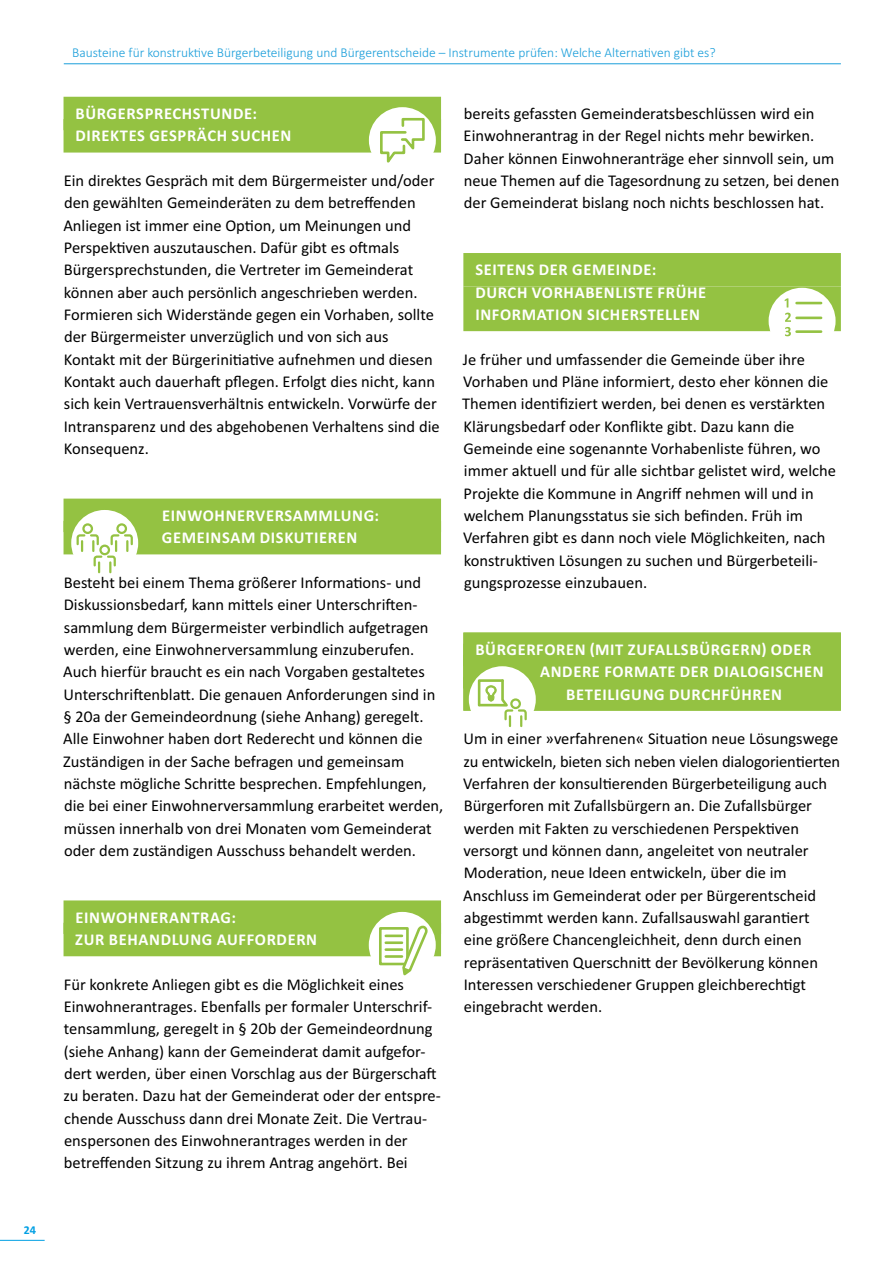
<style>
.page{position:relative;width:893px;height:1263px;background:#fff}
.page>*{position:absolute;margin:0;border:0;box-sizing:border-box;transform-origin:0 0}
.t1{font:16.5px/22.4px "Calibri";color:#000}
.t2{font:700 16.5px/22.4px "Calibri";letter-spacing:.04em;color:#fff}
.t3{font:300 13.5px "Calibri";color:#1a9eda}
.t4{font:700 12px "Calibri";color:#009fe3}
</style>
<div class="page">
<hr style="left:64px;top:63px;width:777px;height:1px;background:#1a9eda">
<hr style="left:0;top:1240px;width:45px;height:1px;background:#009fe3">
<div style="left:64px;top:97px;width:377px;height:33px;background:#94c242"></div>
<div style="left:64px;top:119px;width:377px;height:34px;background:#94c242"></div>
<div style="left:64px;top:499px;width:377px;height:33px;background:#94c242"></div>
<div style="left:64px;top:521px;width:377px;height:33px;background:#94c242"></div>
<div style="left:64px;top:900px;width:377px;height:34px;background:#94c242"></div>
<div style="left:64px;top:923px;width:377px;height:33px;background:#94c242"></div>
<div style="left:463px;top:253px;width:378px;height:33px;background:#94c242"></div>
<div style="left:463px;top:286px;width:378px;height:45px;background:#94c242"></div>
<div style="left:463px;top:632px;width:378px;height:34px;background:#94c242"></div>
<div style="left:463px;top:666px;width:378px;height:45px;background:#94c242"></div>
<div style="left:71px;top:510px;width:67px;height:66px;background:#fff;border-radius:50%"></div>
<div style="left:369px;top:107px;width:67px;height:66px;background:#fff;border-radius:50%"></div>
<div style="left:369px;top:912px;width:67px;height:66px;background:#fff;border-radius:50%"></div>
<div style="left:769px;top:288px;width:67px;height:66px;background:#fff;border-radius:50%"></div>
<div style="left:469px;top:666px;width:67px;height:66px;background:#fff;border-radius:50%"></div>
<svg style="left:380px;top:117px;width:45px;height:46px"></svg>
<div style="left:379px;top:927px;width:30px;height:38px;border:3px solid #94c242"></div>
<hr style="left:386px;top:934px;width:16px;height:3px;background:#94c242">
<hr style="left:386px;top:941px;width:16px;height:3px;background:#94c242">
<hr style="left:386px;top:948px;width:16px;height:3px;background:#94c242">
<hr style="left:386px;top:955px;width:16px;height:3px;background:#94c242">
<svg style="left:401px;top:923px;width:28px;height:53px"></svg>
<svg style="left:785px;top:298px;width:6px;height:38px"></svg>
<hr style="left:797px;top:302px;width:24px;height:2px;background:#94c242">
<hr style="left:797px;top:317px;width:24px;height:2px;background:#94c242">
<hr style="left:797px;top:330px;width:24px;height:3px;background:#94c242">
<div style="left:116px;top:523px;width:11px;height:11px;border:2px solid #94c242;border-radius:50%"></div>
<div style="left:82px;top:523px;width:11px;height:11px;border:2px solid #94c242;border-radius:50%"></div>
<svg style="left:76px;top:533px;width:57px;height:41px"></svg>
<svg style="left:476px;top:678px;width:51px;height:50px"></svg>
<p class="t4" style="left:24px;top:1222px;width:14px">24</p>
<p class="t3" style="left:72px;top:45px;width:645px">Bausteine für konstruktive Bürgerbeteiligung und Bürgerentscheide – Instrumente prüfen: Welche Alternativen gibt es?</p>
<p class="t2" style="left:76px;top:102px;width:217px">BÜRGERSPRECHSTUNDE:<br>DIREKTES GESPRÄCH SUCHEN</p>
<p class="t1" style="left:63px;top:169px;width:378px">Ein direktes Gespräch mit dem Bürgermeister und/oder den gewählten Gemeinderäten zu dem betreffenden Anliegen ist immer eine Option, um Meinungen und Perspektiven auszutauschen. Dafür gibt es oftmals Bürgersprechstunden, die Vertreter im Gemeinderat können aber auch persönlich angeschrieben werden.<br>Formieren sich Widerstände gegen ein Vorhaben, sollte der Bürgermeister unverzüglich und von sich aus Kontakt mit der Bürgerinitiative aufnehmen und diesen Kontakt auch dauerhaft pflegen. Erfolgt dies nicht, kann sich kein Vertrauensverhältnis entwickeln. Vorwürfe der Intransparenz und des abgehobenen Verhaltens sind die Konsequenz.</p>
<p class="t2" style="left:162px;top:504px;width:219px">EINWOHNERVERSAMMLUNG:<br>GEMEINSAM DISKUTIEREN</p>
<p class="t1" style="left:63px;top:571px;width:382px">Besteht bei einem Thema größerer Informations- und Diskussionsbedarf, kann mittels einer Unterschriften&shy;sammlung dem Bürgermeister verbindlich aufgetragen werden, eine Einwohnerversammlung einzuberufen.<br>Auch hierfür braucht es ein nach Vorgaben gestaltetes Unterschriftenblatt. Die genauen Anforderungen sind in § 20a der Gemeindeordnung (siehe Anhang) geregelt.<br>Alle Einwohner haben dort Rederecht und können die Zuständigen in der Sache befragen und gemeinsam nächste mögliche Schritte besprechen. Empfehlungen, die bei einer Einwohnerversammlung erarbeitet werden, müssen innerhalb von drei Monaten vom Gemeinderat oder dem zuständigen Ausschuss behandelt werden.</p>
<p class="t2" style="left:75px;top:906px;width:243px">EINWOHNERANTRAG:<br>ZUR BEHANDLUNG AUFFORDERN</p>
<p class="t1" style="left:63px;top:973px;width:379px">Für konkrete Anliegen gibt es die Möglichkeit eines Einwohnerantrages. Ebenfalls per formaler Unterschrif&shy;tensammlung, geregelt in § 20b der Gemeindeordnung (siehe Anhang) kann der Gemeinderat damit aufgefor&shy;dert werden, über einen Vorschlag aus der Bürgerschaft zu beraten. Dazu hat der Gemeinderat oder der entspre&shy;chende Ausschuss dann drei Monate Zeit. Die Vertrau&shy;enspersonen des Einwohnerantrages werden in der betreffenden Sitzung zu ihrem Antrag angehört. Bei</p>
<p class="t1" style="left:464px;top:102px;width:377px">bereits gefassten Gemeinderatsbeschlüssen wird ein Einwohnerantrag in der Regel nichts mehr bewirken.<br>Daher können Einwohneranträge eher sinnvoll sein, um neue Themen auf die Tagesordnung zu setzen, bei denen der Gemeinderat bislang noch nichts beschlossen hat.</p>
<p class="t2" style="left:475px;top:258px;width:232px">SEITENS DER GEMEINDE:<br>DURCH VORHABENLISTE FRÜHE<br>INFORMATION SICHERSTELLEN</p>
<p class="t1" style="left:462px;top:348px;width:375px">Je früher und umfassender die Gemeinde über ihre Vorhaben und Pläne informiert, desto eher können die Themen identifiziert werden, bei denen es verstärkten Klärungsbedarf oder Konflikte gibt. Dazu kann die Gemeinde eine sogenannte Vorhabenliste führen, wo immer aktuell und für alle sichtbar gelistet wird, welche Projekte die Kommune in Angriff nehmen will und in welchem Planungsstatus sie sich befinden. Früh im Verfahren gibt es dann noch viele Möglichkeiten, nach konstruktiven Lösungen zu suchen und Bürgerbeteili&shy;gungsprozesse einzubauen.</p>
<p class="t2" style="left:475px;top:638px;width:338px">BÜRGERFOREN (MIT ZUFALLSBÜRGERN) ODER</p>
<p class="t2" style="left:540px;top:660px;width:285px">ANDERE FORMATE DER DIALOGISCHEN</p>
<p class="t2" style="left:566px;top:682px;width:217px">BETEILIGUNG DURCHFÜHREN</p>
<p class="t1" style="left:463px;top:727px;width:378px">Um in einer »verfahrenen« Situation neue Lösungswege zu entwickeln, bieten sich neben vielen dialogorientierten Verfahren der konsultierenden Bürgerbeteiligung auch Bürgerforen mit Zufallsbürgern an. Die Zufallsbürger werden mit Fakten zu verschiedenen Perspektiven versorgt und können dann, angeleitet von neutraler Moderation, neue Ideen entwickeln, über die im Anschluss im Gemeinderat oder per Bürgerentscheid abgestimmt werden kann. Zufallsauswahl garantiert eine größere Chancengleichheit, denn durch einen repräsentativen Querschnitt der Bevölkerung können Interessen verschiedener Gruppen gleichberechtigt eingebracht werden.</p>
</div>
